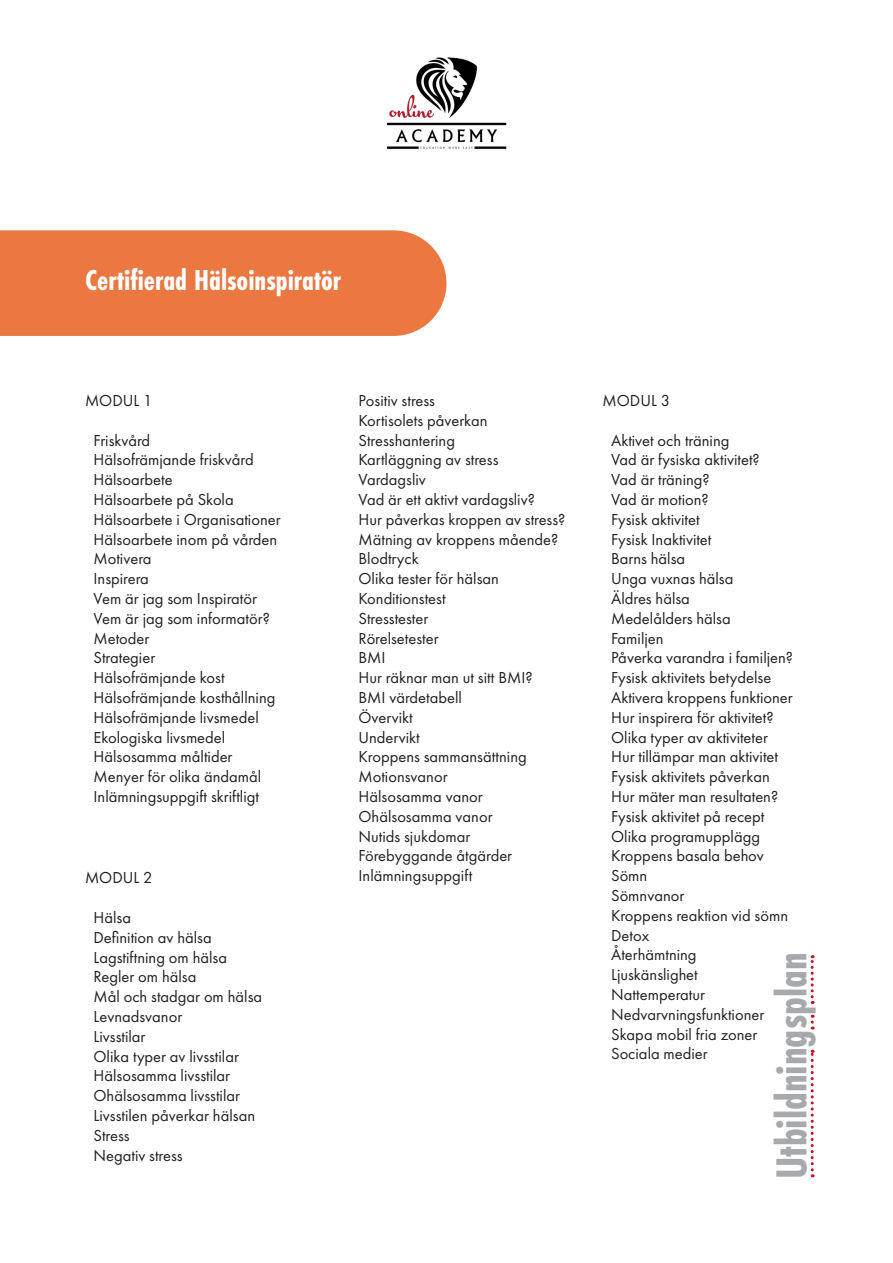
<style>
.page{position:relative;width:893px;height:1263px;background:#fff}
.page>*{position:absolute;margin:0;border:0;box-sizing:border-box;transform-origin:0 0}
.t1{font:700 45px "Futura PT Cond";color:#a8a9ad}
.t2{font:700 30px "Futura PT Cond";color:#fff}
.t3{font:16.5px "Futura PT";color:#231f20}
</style>
<div class="page">
<div style="left:0;top:230px;width:446px;height:106px;background:#eb7741"></div>
<img style="left:386px;top:57px;width:121px;height:93px">
<svg style="left:811px;top:1050px;width:3px;height:127px"></svg>
<svg style="left:811px;top:955px;width:3px;height:49px"></svg>
<svg style="left:811px;top:1015px;width:3px;height:14px"></svg>
<p class="t2" style="left:85px;top:262px;width:258px">Certifierad Hälsoinspiratör</p>
<p class="t3" style="left:85px;top:391px;width:69px">MODUL 1</p>
<p class="t3" style="left:94px;top:430px;width:58px">Friskvård</p>
<p class="t3" style="left:94px;top:450px;width:162px">Hälsofrämjande friskvård</p>
<p class="t3" style="left:94px;top:470px;width:81px">Hälsoarbete</p>
<p class="t3" style="left:94px;top:490px;width:142px">Hälsoarbete på Skola</p>
<p class="t3" style="left:94px;top:509px;width:189px">Hälsoarbete i Organisationer</p>
<p class="t3" style="left:94px;top:529px;width:185px">Hälsoarbete inom på vården</p>
<p class="t3" style="left:94px;top:549px;width:59px">Motivera</p>
<p class="t3" style="left:94px;top:569px;width:57px">Inspirera</p>
<p class="t3" style="left:94px;top:589px;width:165px">Vem är jag som Inspiratör</p>
<p class="t3" style="left:94px;top:608px;width:178px">Vem är jag som informatör?</p>
<p class="t3" style="left:94px;top:628px;width:57px">Metoder</p>
<p class="t3" style="left:94px;top:648px;width:63px">Strategier</p>
<p class="t3" style="left:94px;top:668px;width:132px">Hälsofrämjande kost</p>
<p class="t3" style="left:94px;top:688px;width:183px">Hälsofrämjande kosthållning</p>
<p class="t3" style="left:94px;top:707px;width:167px">Hälsofrämjande livsmedel</p>
<p class="t3" style="left:94px;top:727px;width:133px">Ekologiska livsmedel</p>
<p class="t3" style="left:94px;top:747px;width:140px">Hälsosamma måltider</p>
<p class="t3" style="left:94px;top:767px;width:169px">Menyer för olika ändamål</p>
<p class="t3" style="left:94px;top:787px;width:167px">Inlämningsuppgift skriftligt</p>
<p class="t3" style="left:85px;top:868px;width:69px">MODUL 2</p>
<p class="t3" style="left:94px;top:908px;width:39px">Hälsa</p>
<p class="t3" style="left:94px;top:927px;width:120px">Definition av hälsa</p>
<p class="t3" style="left:94px;top:947px;width:135px">Lagstiftning om hälsa</p>
<p class="t3" style="left:94px;top:967px;width:104px">Regler om hälsa</p>
<p class="t3" style="left:94px;top:987px;width:170px">Mål och stadgar om hälsa</p>
<p class="t3" style="left:94px;top:1007px;width:90px">Levnadsvanor</p>
<p class="t3" style="left:94px;top:1026px;width:53px">Livsstilar</p>
<p class="t3" style="left:94px;top:1046px;width:147px">Olika typer av livsstilar</p>
<p class="t3" style="left:94px;top:1066px;width:138px">Hälsosamma livsstilar</p>
<p class="t3" style="left:94px;top:1086px;width:148px">Ohälsosamma livsstilar</p>
<p class="t3" style="left:94px;top:1106px;width:163px">Livsstilen påverkar hälsan</p>
<p class="t3" style="left:94px;top:1125px;width:38px">Stress</p>
<p class="t3" style="left:94px;top:1145px;width:91px">Negativ stress</p>
<p class="t3" style="left:359px;top:391px;width:78px">Positiv stress</p>
<p class="t3" style="left:359px;top:410px;width:131px">Kortisolets påverkan</p>
<p class="t3" style="left:359px;top:430px;width:98px">Stresshantering</p>
<p class="t3" style="left:359px;top:450px;width:141px">Kartläggning av stress</p>
<p class="t3" style="left:359px;top:470px;width:69px">Vardagsliv</p>
<p class="t3" style="left:359px;top:490px;width:178px">Vad är ett aktivt vardagsliv?</p>
<p class="t3" style="left:359px;top:509px;width:208px">Hur påverkas kroppen av stress?</p>
<p class="t3" style="left:359px;top:529px;width:201px">Mätning av kroppens mående?</p>
<p class="t3" style="left:359px;top:549px;width:62px">Blodtryck</p>
<p class="t3" style="left:359px;top:569px;width:142px">Olika tester för hälsan</p>
<p class="t3" style="left:359px;top:589px;width:89px">Konditionstest</p>
<p class="t3" style="left:359px;top:608px;width:71px">Stresstester</p>
<p class="t3" style="left:359px;top:628px;width:81px">Rörelsetester</p>
<p class="t3" style="left:359px;top:648px;width:29px">BMI</p>
<p class="t3" style="left:359px;top:668px;width:176px">Hur räknar man ut sitt BMI?</p>
<p class="t3" style="left:359px;top:688px;width:105px">BMI värdetabell</p>
<p class="t3" style="left:359px;top:707px;width:56px">Övervikt</p>
<p class="t3" style="left:359px;top:727px;width:63px">Undervikt</p>
<p class="t3" style="left:359px;top:747px;width:170px">Kroppens sammansättning</p>
<p class="t3" style="left:359px;top:767px;width:91px">Motionsvanor</p>
<p class="t3" style="left:359px;top:787px;width:126px">Hälsosamma vanor</p>
<p class="t3" style="left:359px;top:806px;width:135px">Ohälsosamma vanor</p>
<p class="t3" style="left:359px;top:826px;width:113px">Nutids sjukdomar</p>
<p class="t3" style="left:359px;top:846px;width:155px">Förebyggande åtgärder</p>
<p class="t3" style="left:359px;top:866px;width:115px">Inlämningsuppgift</p>
<p class="t3" style="left:603px;top:391px;width:69px">MODUL 3</p>
<p class="t3" style="left:611px;top:430px;width:120px">Aktivet och träning</p>
<p class="t3" style="left:611px;top:450px;width:150px">Vad är fysiska aktivitet?</p>
<p class="t3" style="left:611px;top:470px;width:100px">Vad är träning?</p>
<p class="t3" style="left:611px;top:490px;width:99px">Vad är motion?</p>
<p class="t3" style="left:611px;top:509px;width:90px">Fysisk aktivitet</p>
<p class="t3" style="left:611px;top:529px;width:102px">Fysisk Inaktivitet</p>
<p class="t3" style="left:611px;top:549px;width:76px">Barns hälsa</p>
<p class="t3" style="left:611px;top:569px;width:124px">Unga vuxnas hälsa</p>
<p class="t3" style="left:611px;top:589px;width:80px">Äldres hälsa</p>
<p class="t3" style="left:611px;top:608px;width:121px">Medelålders hälsa</p>
<p class="t3" style="left:611px;top:628px;width:54px">Familjen</p>
<p class="t3" style="left:611px;top:648px;width:183px">Påverka varandra i familjen?</p>
<p class="t3" style="left:611px;top:668px;width:162px">Fysisk aktivitets betydelse</p>
<p class="t3" style="left:611px;top:688px;width:183px">Aktivera kroppens funktioner</p>
<p class="t3" style="left:611px;top:707px;width:164px">Hur inspirera för aktivitet?</p>
<p class="t3" style="left:611px;top:727px;width:158px">Olika typer av aktiviteter</p>
<p class="t3" style="left:611px;top:747px;width:168px">Hur tillämpar man aktivitet</p>
<p class="t3" style="left:611px;top:767px;width:160px">Fysisk aktivitets påverkan</p>
<p class="t3" style="left:611px;top:787px;width:169px">Hur mäter man resultaten?</p>
<p class="t3" style="left:611px;top:806px;width:155px">Fysisk aktivitet på recept</p>
<p class="t3" style="left:611px;top:826px;width:150px">Olika programupplägg</p>
<p class="t3" style="left:611px;top:846px;width:154px">Kroppens basala behov</p>
<p class="t3" style="left:611px;top:866px;width:38px">Sömn</p>
<p class="t3" style="left:611px;top:886px;width:75px">Sömnvanor</p>
<p class="t3" style="left:611px;top:905px;width:178px">Kroppens reaktion vid sömn</p>
<p class="t3" style="left:611px;top:925px;width:40px">Detox</p>
<p class="t3" style="left:611px;top:945px;width:87px">Återhämtning</p>
<p class="t3" style="left:611px;top:965px;width:88px">Ljuskänslighet</p>
<p class="t3" style="left:611px;top:985px;width:95px">Nattemperatur</p>
<p class="t3" style="left:611px;top:1004px;width:155px">Nedvarvningsfunktioner</p>
<p class="t3" style="left:611px;top:1024px;width:148px">Skapa mobil fria zoner</p>
<p class="t3" style="left:611px;top:1044px;width:98px">Sociala medier</p>
<p class="t1" style="left:765px;top:1179px;width:228px;rotate:-90deg">Utbildningsplan</p>
</div>
